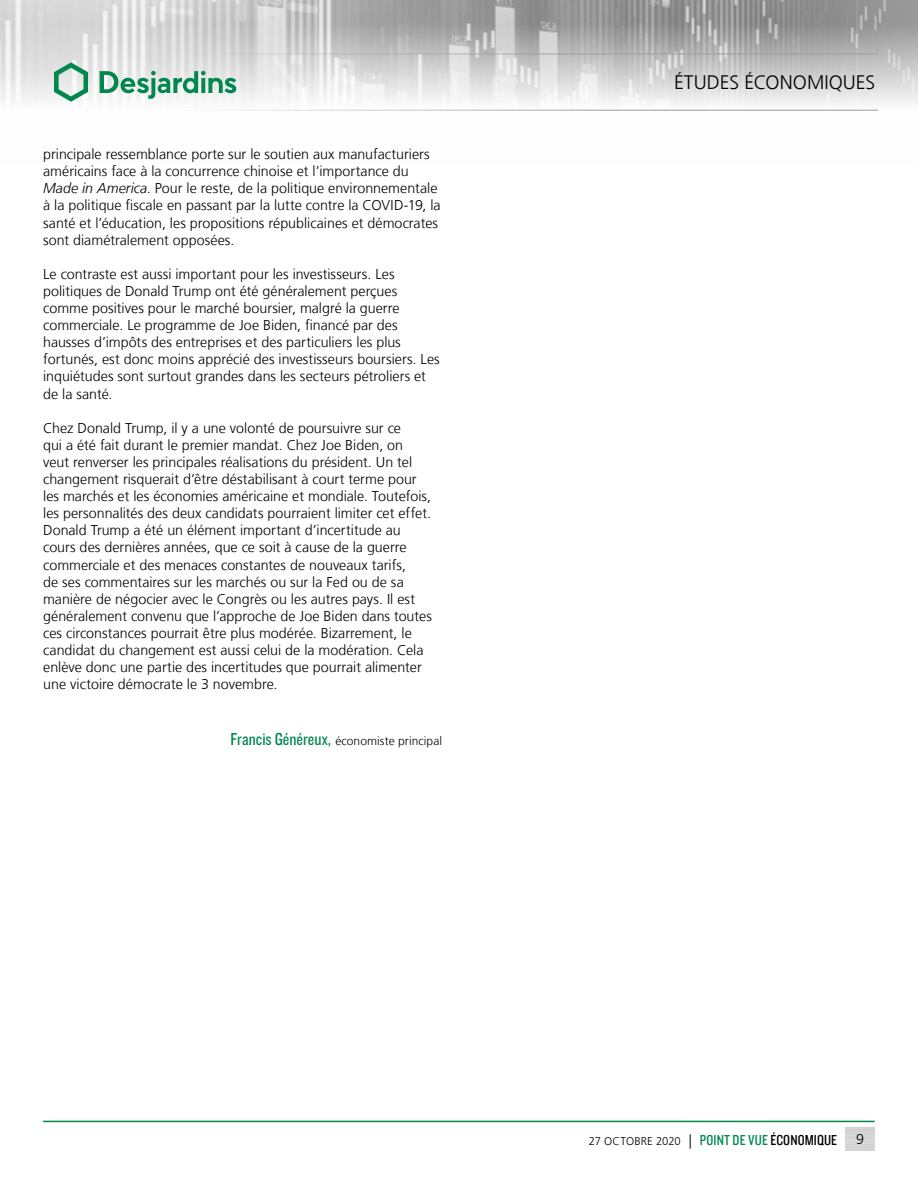
<style>
.page{position:relative;width:918px;height:1188px;background:#fff}
.page>*{position:absolute;margin:0;border:0;box-sizing:border-box;transform-origin:0 0}
.t1{font:300 19.5px "Frutiger LT";color:#000}
.t2{font:300 14.25px/17.1px "Frutiger LT";color:#000}
.t3{font:300 12px "Frutiger LT";letter-spacing:.005em;color:#000}
.t4{font:300 11.25px "Frutiger LT";letter-spacing:.005em;color:#000}
.s1{font-style:italic}
.s2{font-family:"Knockout 29 Junior Ltweight";font-weight:400;font-size:18px;color:#00874e}
.s3{font-size:14.25px}
.s4{font-family:"Knockout 29 Junior Ltweight";font-weight:400;font-size:15px;color:#00874e}
.s5{font-family:"Knockout 29 Junior Ltweight";font-weight:400;font-size:15px}
</style>
<div class="page">
<img style="left:0;top:0;width:918px;height:110px">
<hr style="left:0;top:54px;width:878px;height:1px;background:#9d9d9c">
<hr style="left:0;top:110px;width:878px;height:1px;background:#9d9d9c">
<svg style="left:54px;top:62px;width:34px;height:40px"></svg>
<svg style="left:100px;top:71px;width:136px;height:28px"></svg>
<hr style="left:43px;top:1121px;width:832px;height:1px;background:#00874e">
<p class="t2" style="left:43px;top:146px;width:388px">principale ressemblance porte sur le soutien aux manufacturiers</p>
<p class="t2" style="left:43px;top:163px;width:399px">américains face à la concurrence chinoise et l’importance du<br><span class="s1">Made in America</span>. Pour le reste, de la politique environnementale à la politique fiscale en passant par la lutte contre la COVID‑19, la</p>
<p class="t2" style="left:43px;top:214px;width:396px">santé et l’éducation, les propositions républicaines et démocrates sont diamétralement opposées.</p>
<p class="t2" style="left:43px;top:266px;width:353px">Le contraste est aussi important pour les investisseurs. Les</p>
<p class="t2" style="left:43px;top:283px;width:358px">politiques de Donald Trump ont été généralement perçues comme positives pour le marché boursier, malgré la guerre commerciale. Le programme de Joe Biden, financé par des</p>
<p class="t2" style="left:43px;top:334px;width:398px">hausses d’impôts des entreprises et des particuliers les plus fortunés, est donc moins apprécié des investisseurs boursiers. Les</p>
<p class="t2" style="left:43px;top:368px;width:384px">inquiétudes sont surtout grandes dans les secteurs pétroliers et</p>
<p class="t2" style="left:43px;top:385px;width:71px">de la santé.</p>
<p class="t2" style="left:43px;top:420px;width:361px">Chez Donald Trump, il y a une volonté de poursuivre sur ce qui a été fait durant le premier mandat. Chez Joe Biden, on</p>
<p class="t2" style="left:43px;top:454px;width:371px">veut renverser les principales réalisations du président. Un tel</p>
<p class="t2" style="left:43px;top:471px;width:375px">changement risquerait d’être déstabilisant à court terme pour</p>
<p class="t2" style="left:43px;top:488px;width:389px;text-align:justify">les marchés et les économies américaine et mondiale. Toutefois, les personnalités des deux candidats pourraient limiter cet effet.<br>Donald Trump a été un élément important d’incertitude au</p>
<p class="t2" style="left:43px;top:539px;width:365px">cours des dernières années, que ce soit à cause de la guerre</p>
<p class="t2" style="left:43px;top:556px;width:364px">commerciale et des menaces constantes de nouveaux tarifs, de ses commentaires sur les marchés ou sur la Fed ou de sa</p>
<p class="t2" style="left:43px;top:591px;width:390px">manière de négocier avec le Congrès ou les autres pays. Il est généralement convenu que l’approche de Joe Biden dans toutes ces circonstances pourrait être plus modérée. Bizarrement, le candidat du changement est aussi celui de la modération. Cela</p>
<p class="t2" style="left:43px;top:659px;width:380px">enlève donc une partie des incertitudes que pourrait alimenter une victoire démocrate le 3 novembre.</p>
<p class="t3" style="left:231px;top:734px;width:213px"><span class="s2">Francis Généreux,</span> économiste principal</p>
<h1 class="t1" style="left:674px;top:72px;width:203px">ÉTUDES ÉCONOMIQUES</h1>
<p class="t4" style="left:589px;top:1135px;width:250px">27 OCTOBRE 2020 <span class="s3">|</span> <span class="s4">POINT DE VUE</span> <span class="s5">ÉCONOMIQUE</span></p>
<p class="t2" style="left:856px;top:1131px;width:9px">9</p>
</div>
